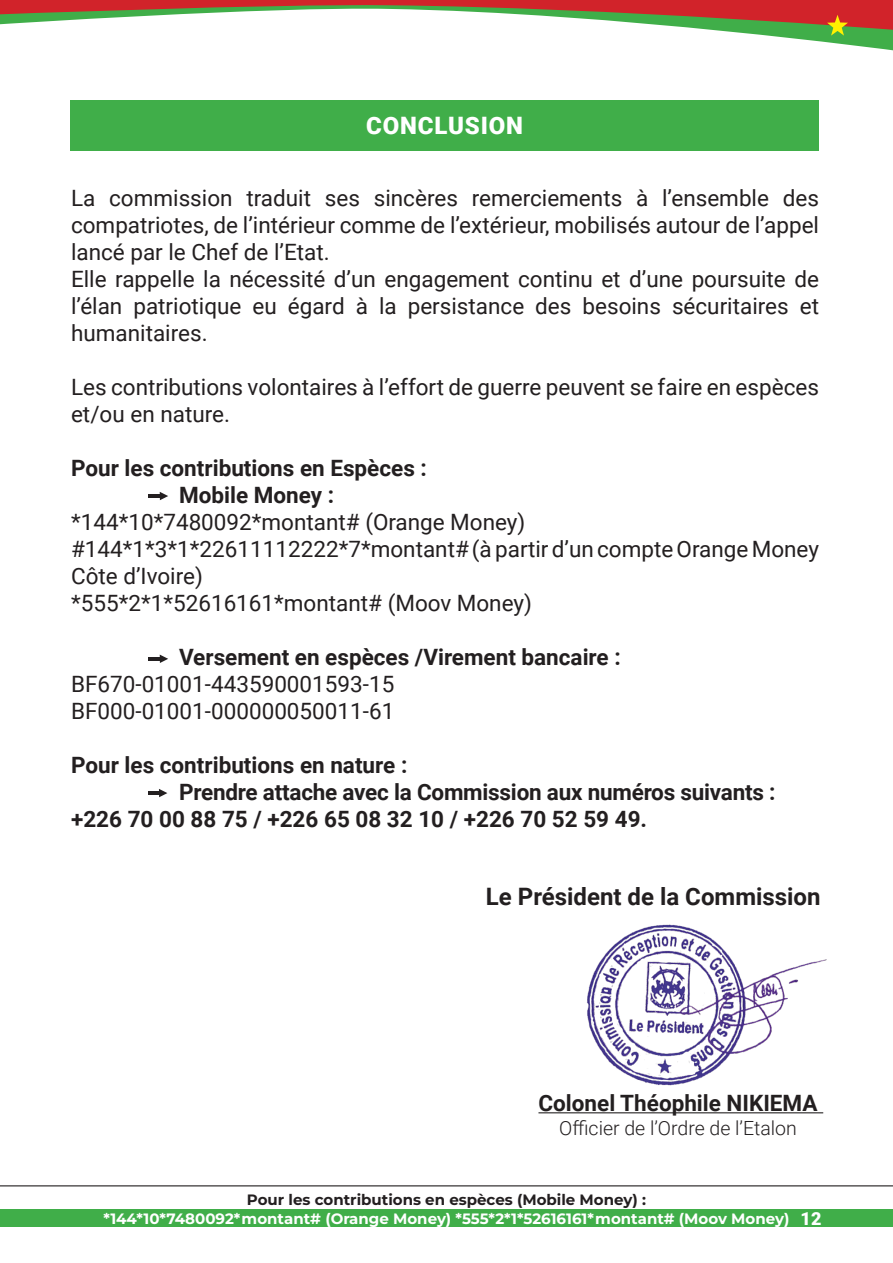
<style>
.page{position:relative;width:893px;height:1263px;background:#fff}
.page>*{position:absolute;margin:0;border:0;box-sizing:border-box;transform-origin:0 0}
.t1{font:700 24px "Roboto";color:#231f20}
.t2{font:900 24px "Roboto";letter-spacing:.035em;color:#fff}
.t3{font:22.5px/27px "Roboto";color:#231f20;text-align:justify}
.t4{font:700 22.5px "Roboto";color:#231f20}
.t5{font:300 19.5px "Roboto";color:#231f20}
.t6{font:900 18px "Roboto";color:#fff}
.t7{font:700 15px "Montserrat";color:#fff}
.t8{font:700 15px "Montserrat";color:#231f20}
</style>
<div class="page">
<div style="left:0;top:1209px;width:893px;height:18px;background:#40ae49"></div>
<hr style="left:0;top:1185px;width:893px;height:1px;background:#231f20">
<svg style="left:0;top:0;width:893px;height:50px"></svg>
<div style="left:70px;top:100px;width:749px;height:51px;background:#40ae49"></div>
<hr style="left:538px;top:1112px;width:285px;height:1px;background:#231f20">
<img style="left:563px;top:924px;width:264px;height:190px">
<hr style="left:148px;top:494px;width:12px;height:4px;background:#231f20">
<svg style="left:160px;top:492px;width:8px;height:8px"></svg>
<svg style="left:148px;top:655px;width:20px;height:8px"></svg>
<svg style="left:148px;top:789px;width:19px;height:8px"></svg>
<p class="t2" style="left:366px;top:109px;width:158px">CONCLUSION</p>
<p class="t3" style="left:71px;top:184px;width:749px">La commission traduit ses sincères remerciements à l’ensemble des compatriotes, de l’intérieur comme de l’extérieur, mobilisés autour de l’appel lancé par le Chef de l’Etat.</p>
<p class="t3" style="left:71px;top:265px;width:749px">Elle rappelle la nécessité d’un engagement continu et d’une poursuite de l’élan patriotique eu égard à la persistance des besoins sécuritaires et humanitaires.</p>
<p class="t3" style="left:71px;top:373px;width:749px">Les contributions volontaires à l’effort de guerre peuvent se faire en espèces et/ou en nature.</p>
<p class="t4" style="left:71px;top:452px;width:357px">Pour les contributions en Espèces :</p>
<p class="t4" style="left:179px;top:479px;width:157px">Mobile Money :</p>
<p class="t3" style="left:71px;top:508px;width:456px">*144*10*7480092*montant# (Orange Money)</p>
<p class="t3" style="left:71px;top:535px;width:749px">#144*1*3*1*22611112222*7*montant# (à partir d’un compte Orange Money<br>Côte d’Ivoire)</p>
<p class="t3" style="left:71px;top:589px;width:462px">*555*2*1*52616161*montant# (Moov Money)</p>
<p class="t4" style="left:179px;top:641px;width:443px">Versement en espèces /Virement bancaire :</p>
<p class="t3" style="left:71px;top:670px;width:325px">BF670-01001-443590001593-15</p>
<p class="t3" style="left:71px;top:697px;width:325px">BF000-01001-000000050011-61</p>
<p class="t4" style="left:71px;top:749px;width:338px">Pour les contributions en nature :</p>
<p class="t4" style="left:179px;top:776px;width:598px">Prendre attache avec la Commission aux numéros suivants :</p>
<p class="t4" style="left:71px;top:803px;width:578px">+226 70 00 88 75 / +226 65 08 32 10 / +226 70 52 59 49.</p>
<p class="t1" style="left:486px;top:880px;width:336px">Le Président de la Commission</p>
<p class="t4" style="left:538px;top:1087px;width:281px">Colonel Théophile NIKIEMA</p>
<p class="t5" style="left:559px;top:1114px;width:239px">Officier de l’Ordre de l’Etalon</p>
<p class="t8" style="left:247px;top:1190px;width:401px">Pour les contributions en espèces (Mobile Money) :</p>
<p class="t7" style="left:103px;top:1208px;width:687px">*144*10*7480092*montant# (Orange Money) *555*2*1*52616161*montant# (Moov Money)</p>
<p class="t6" style="left:801px;top:1206px;width:22px">12</p>
</div>
